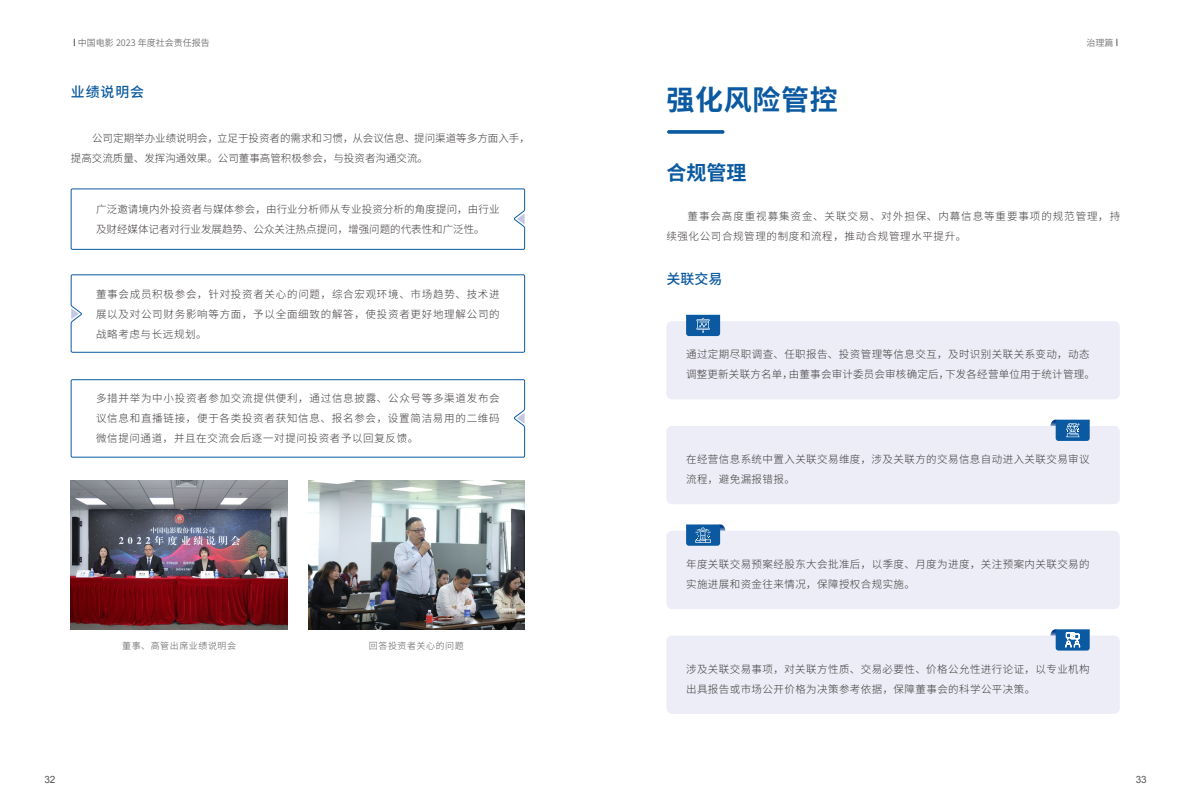
<style>
.page{position:relative;width:1191px;height:808px;background:#fff}
.page>*{position:absolute;margin:0;border:0;box-sizing:border-box;transform-origin:0 0}
.t1{font:700 28px "Source Han Sans SC";letter-spacing:.025em;color:#0b5aa1}
.t2{font:700 20px "Source Han Sans CN";color:#0b5aa1}
.t3{font:500 14px "Source Han Sans CN";letter-spacing:.06em;color:#0b5aa1}
.t4{font:300 10.5px/20px "Source Han Sans CN";letter-spacing:.04em;color:#3e3a39}
.t5{font:300 10.5px/20px "Source Han Sans CN";color:#3e3a39}
.t6{font:300 10.5px/20px "Source Han Sans CN";letter-spacing:.02em;color:#3e3a39}
.t7{font:300 10.5px/20px "Source Han Sans CN";letter-spacing:.01em;color:#3e3a39}
.t8{font:300 10.5px/20px "Source Han Sans CN";letter-spacing:.09em;color:#3e3a39}
.t9{font:10px "Arial";color:#595757}
.t10{font:300 9px "Source Han Sans CN";letter-spacing:.06em;color:#595757}
.t11{font:9px "Source Han Sans SC";color:#727171}
</style>
<div class="page">
<img style="left:71px;top:480px;width:216px;height:149px">
<img style="left:308px;top:480px;width:216px;height:149px">
<div style="left:666px;top:321px;width:453px;height:78px;background:#ecedf7;border-radius:6px"></div>
<svg style="left:686px;top:315px;width:34px;height:21px"></svg>
<div style="left:666px;top:426px;width:453px;height:78px;background:#ecedf7;border-radius:6px"></div>
<svg style="left:1050px;top:420px;width:39px;height:21px"></svg>
<div style="left:666px;top:531px;width:453px;height:78px;background:#ecedf7;border-radius:6px"></div>
<svg style="left:686px;top:524px;width:39px;height:22px"></svg>
<svg style="left:667px;top:130px;width:57px;height:4px"></svg>
<svg style="left:71px;top:188px;width:454px;height:62px"></svg>
<svg style="left:71px;top:274px;width:454px;height:79px"></svg>
<svg style="left:71px;top:379px;width:454px;height:79px"></svg>
<div style="left:666px;top:635px;width:453px;height:79px;background:#ecedf7;border-radius:6px"></div>
<svg style="left:1050px;top:629px;width:39px;height:21px"></svg>
<p class="t11" style="left:78px;top:37px;width:133px">中国电影 2023 年度社会责任报告</p>
<p class="t11" style="left:1086px;top:37px;width:28px">治理篇</p>
<h3 class="t3" style="left:71px;top:84px;width:75px">业绩说明会</h3>
<p class="t5" style="left:71px;top:129px;width:460px;text-indent:21px">公司定期举办业绩说明会，立足于投资者的需求和习惯，从会议信息、提问渠道等多方面入手，提高交流质量、发挥沟通效果。公司董事高管积极参会，与投资者沟通交流。</p>
<p class="t7" style="left:96px;top:199px;width:405px">广泛邀请境内外投资者与媒体参会，由行业分析师从专业投资分析的角度提问，由行业及财经媒体记者对行业发展趋势、公众关注热点提问，增强问题的代表性和广泛性。</p>
<p class="t4" style="left:96px;top:284px;width:405px;text-align:justify">董事会成员积极参会，针对投资者关心的问题，综合宏观环境、市场趋势、技术进展以及对公司财务影响等方面，予以全面细致的解答，使投资者更好地理解公司的战略考虑与长远规划。</p>
<p class="t4" style="left:96px;top:388px;width:405px;text-align:justify">多措并举为中小投资者参加交流提供便利，通过信息披露、公众号等多渠道发布会议信息和直播链接，便于各类投资者获知信息、报名参会，设置简洁易用的二维码微信提问通道，并且在交流会后逐一对提问投资者予以回复反馈。</p>
<p class="t10" style="left:122px;top:641px;width:115px">董事、高管出席业绩说明会</p>
<p class="t10" style="left:369px;top:641px;width:96px">回答投资者关心的问题</p>
<h1 class="t1" style="left:666px;top:84px;width:173px">强化风险管控</h1>
<h2 class="t2" style="left:666px;top:161px;width:81px">合规管理</h2>
<p class="t8" style="left:666px;top:206px;width:455px;text-indent:21px">董事会高度重视募集资金、关联交易、对外担保、内幕信息等重要事项的规范管理，持续强化公司合规管理的制度和流程，推动合规管理水平提升。</p>
<h3 class="t3" style="left:666px;top:271px;width:57px">关联交易</h3>
<p class="t6" style="left:686px;top:344px;width:410px">通过定期尽职调查、任职报告、投资管理等信息交互，及时识别关联关系变动，动态调整更新关联方名单，由董事会审计委员会审核确定后，下发各经营单位用于统计管理。</p>
<p class="t4" style="left:686px;top:449px;width:405px">在经营信息系统中置入关联交易维度，涉及关联方的交易信息自动进入关联交易审议流程，避免漏报错报。</p>
<p class="t4" style="left:686px;top:554px;width:405px">年度关联交易预案经股东大会批准后，以季度、月度为进度，关注预案内关联交易的实施进展和资金往来情况，保障授权合规实施。</p>
<p class="t4" style="left:686px;top:659px;width:405px">涉及关联交易事项，对关联方性质、交易必要性、价格公允性进行论证，以专业机构出具报告或市场公开价格为决策参考依据，保障董事会的科学公平决策。</p>
<p class="t9" style="left:44px;top:773px;width:13px">32</p>
<p class="t9" style="left:1135px;top:773px;width:13px">33</p>
</div>
